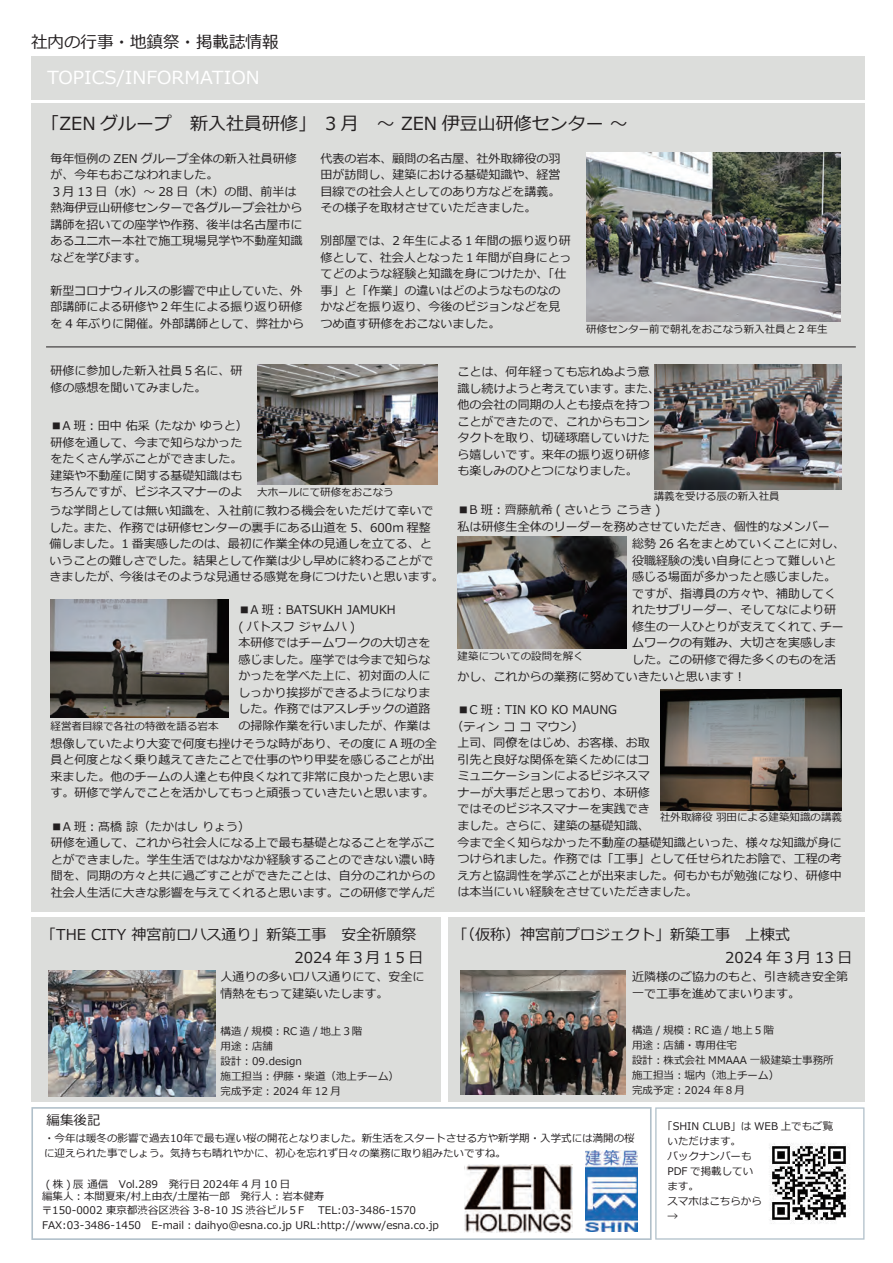
<style>
.page{position:relative;width:893px;height:1263px;background:#fff}
.page>*{position:absolute;margin:0;border:0;box-sizing:border-box;transform-origin:0 0}
.t1{font:18px "Meiryo";color:#231f20}
.t2{font:18px "Meiryo";color:#fff;scale:1.05 1}
.t3{font:16.5px "Meiryo";color:#231f20}
.t4{font:15px/22.8px "Meiryo";color:#231f20}
.t5{font:13.5px "Meiryo";color:#231f20}
.t6{font:12px/16.5px "Meiryo";color:#231f20}
.t7{font:10.5px/15px "Meiryo";color:#231f20}
</style>
<div class="page">
<div style="left:31px;top:56px;width:833px;height:44px;background:#dcdddb"></div>
<svg style="left:31px;top:1107px;width:621px;height:133px"></svg>
<img style="left:465px;top:1164px;width:107px;height:68px">
<img style="left:585px;top:1150px;width:53px;height:81px">
<svg style="left:655px;top:1107px;width:209px;height:132px"></svg>
<div style="left:31px;top:104px;width:833px;height:808px;background:#dcdddb"></div>
<div style="left:31px;top:917px;width:410px;height:185px;background:#dcdddb"></div>
<div style="left:448px;top:917px;width:417px;height:185px;background:#dcdddb"></div>
<img style="left:762px;top:1136px;width:94px;height:94px">
<img style="left:586px;top:152px;width:255px;height:170px">
<img style="left:458px;top:537px;width:168px;height:112px">
<img style="left:257px;top:364px;width:181px;height:121px">
<img style="left:655px;top:364px;width:186px;height:125px">
<img style="left:661px;top:690px;width:180px;height:120px">
<img style="left:51px;top:599px;width:177px;height:119px">
<img style="left:49px;top:971px;width:167px;height:125px">
<img style="left:460px;top:971px;width:165px;height:123px">
<hr style="left:46px;top:346px;width:810px;height:1px;background:#231f20">
<h2 class="t3" style="left:31px;top:31px;width:249px">社内の行事・地鎮祭・掲載誌情報</h2>
<h1 class="t2" style="left:47px;top:65px;width:204px">TOPICS/INFORMATION</h1>
<h1 class="t1" style="left:42px;top:111px;width:588px">「ZEN グループ　新入社員研修」　3 月　～ ZEN 伊豆山研修センター ～</h1>
<p class="t6" style="left:51px;top:151px;width:254px">毎年恒例の ZEN グループ全体の新入社員研修が、今年もおこなわれました。<br>３月 13 日（水）～ 28 日（木）の間、前半は熱海伊豆山研修センターで各グループ会社から講師を招いての座学や作務、後半は名古屋市にあるユニホー本社で施工現場見学や不動産知識などを学びます。</p>
<p class="t6" style="left:51px;top:283px;width:255px">新型コロナウィルスの影響で中止していた、外部講師による研修や２年生による振り返り研修を 4 年ぶりに開催。外部講師として、弊社から</p>
<p class="t6" style="left:320px;top:151px;width:241px;text-align:justify">代表の岩本、顧問の名古屋、社外取締役の羽田が訪問し、建築における基礎知識や、経営目線での社会人としてのあり方などを講義。その様子を取材させていただきました。</p>
<p class="t6" style="left:320px;top:233px;width:253px">別部屋では、2 年生による１年間の振り返り研修として、社会人となった１年間が自身にとってどのような経験と知識を身につけたか、「仕事」と「作業」の違いはどのようなものなのかなどを振り返り、今後のビジョンなどを見つめ直す研修をおこないました。</p>
<p class="t7" style="left:586px;top:322px;width:243px">研修センター前で朝礼をおこなう新入社員と２年生</p>
<p class="t6" style="left:51px;top:363px;width:193px">研修に参加した新入社員５名に、研修の感想を聞いてみました。</p>
<p class="t6" style="left:51px;top:418px;width:199px">■A 班︓田中 佑采 （たなか ゆうと）研修を通して、今まで知らなかったをたくさん学ぶことができました。建築や不動産に関する基礎知識はもちろんですが、ビジネスマナーのよ</p>
<p class="t7" style="left:257px;top:485px;width:138px">大ホールにて研修をおこなう</p>
<p class="t6" style="left:49px;top:503px;width:396px">うな学問としては無い知識を、入社前に教わる機会をいただけて幸いでした。また、作務では研修センターの裏手にある山道を 5、600m 程整備しました。1 番実感したのは、最初に作業全体の見通しを立てる、ということの難しさでした。結果として作業は少し早めに終わることができましたが、今後はそのような見通せる感覚を身につけたいと思います。</p>
<p class="t7" style="left:51px;top:720px;width:169px">経営者目線で各社の特徴を語る岩本</p>
<p class="t6" style="left:239px;top:602px;width:194px">■A 班︓BATSUKH JAMUKH<br>( バトスフ ジャムハ )<br>本研修ではチームワークの大切さを感じました。座学では今まで知らなかったを学べた上に、初対面の人にしっかり挨拶ができるようになりました。作務ではアスレチックの道路の掃除作業を行いましたが、作業は</p>
<p class="t6" style="left:51px;top:736px;width:388px">想像していたより大変で何度も挫けそうな時があり、その度に A 班の全員と何度となく乗り越えてきたことで仕事のやり甲斐を感じることが出来ました。他のチームの人達とも仲良くなれて非常に良かったと思います。研修で学んでことを活かしてもっと頑張っていきたいと思います。</p>
<p class="t6" style="left:51px;top:819px;width:385px">■A 班︓髙橋 諒（たかはし りょう）<br>研修を通して、これから社会人になる上で最も基礎となることを学ぶことができました。学生生活ではなかなか経験することのできない濃い時間を、同期の方々と共に過ごすことができたことは、自分のこれからの社会人生活に大きな影響を与えてくれると思います。この研修で学んだ</p>
<p class="t4" style="left:294px;top:924px;width:131px;text-indent:-253px">「THE CITY 神宮前ロハス通り」新築工事　安全祈願祭<br>2024 年３月１5 日</p>
<p class="t6" style="left:221px;top:969px;width:205px">人通りの多いロハス通りにて、安全に情熱をもって建築いたします。</p>
<p class="t7" style="left:221px;top:1025px;width:180px">構造 / 規模︓RC 造 / 地上３階<br>用途︓店舗<br>設計︓09.design<br>施工担当︓伊藤・柴道（池上チーム）完成予定︓2024 年 12 月</p>
<p class="t6" style="left:458px;top:364px;width:204px">ことは、何年経っても忘れぬよう意識し続けようと考えています。また、他の会社の同期の人とも接点を持つことができたので、これからもコンタクトを取り、切磋琢磨していけたら嬉しいです。来年の振り返り研修も楽しみのひとつになりました。</p>
<p class="t7" style="left:654px;top:490px;width:127px">講義を受ける辰の新入社員</p>
<p class="t6" style="left:458px;top:502px;width:374px">■B 班︓齊藤航希 ( さいとう こうき )<br>私は研修生全体のリーダーを務めさせていただき、個性的なメンバー</p>
<p class="t7" style="left:458px;top:649px;width:127px">建築についての設問を解く</p>
<p class="t6" style="left:632px;top:536px;width:214px">総勢 26 名をまとめていくことに対し、役職経験の浅い自身にとって難しいと感じる場面が多かったと感じました。ですが、指導員の方々や、補助してくれたサブリーダー、そしてなにより研修生の一人ひとりが支えてくれて、チームワークの有難み、大切さを実感しました。この研修で得た多くのものを活</p>
<p class="t6" style="left:458px;top:669px;width:289px">かし、これからの業務に努めていきたいと思います︕</p>
<p class="t6" style="left:458px;top:702px;width:173px">■C 班︓TIN KO KO MAUNG　</p>
<p class="t6" style="left:452px;top:719px;width:134px">（ティン コ コ マウン）</p>
<p class="t6" style="left:458px;top:735px;width:193px">上司、同僚をはじめ、お客様、お取</p>
<p class="t6" style="left:458px;top:752px;width:193px">引先と良好な関係を築くためにはコ</p>
<p class="t6" style="left:458px;top:768px;width:193px">ミュニケーションによるビジネスマ</p>
<p class="t6" style="left:458px;top:785px;width:193px">ナーが大事だと思っており、本研修</p>
<p class="t6" style="left:458px;top:801px;width:193px">ではそのビジネスマナーを実践でき</p>
<p class="t6" style="left:458px;top:818px;width:193px">ました。さらに、建築の基礎知識、</p>
<p class="t7" style="left:660px;top:810px;width:184px">社外取締役 羽田による建築知識の講義</p>
<p class="t6" style="left:458px;top:834px;width:386px;text-align:justify">今まで全く知らなかった不動産の基礎知識といった、様々な知識が身につけられました。作務では「工事」として任せられたお陰で、工程の考え方と協調性を学ぶことが出来ました。何もかもが勉強になり、研修中は本当にいい経験をさせていただきました。</p>
<p class="t4" style="left:725px;top:924px;width:129px;text-indent:-272px">「（仮称）神宮前プロジェクト」新築工事　上棟式<br>2024 年３月 13 日</p>
<p class="t6" style="left:632px;top:969px;width:217px">近隣様のご協力のもと、引き続き安全第一で工事を進めてまいります。</p>
<p class="t7" style="left:632px;top:1023px;width:203px">構造 / 規模︓RC 造 / 地上５階<br>用途︓店舗・専用住宅<br>設計︓株式会社 MMAAA 一級建築士事務所施工担当︓堀内（池上チーム）<br>完成予定︓2024 年８月</p>
<p class="t5" style="left:47px;top:1110px;width:55px">編集後記</p>
<p class="t7" style="left:44px;top:1131px;width:592px">・今年は暖冬の影響で過去10年で最も遅い桜の開花となりました。新生活をスタートさせる方や新学期・入学式には満開の桜に迎えられた事でしょう。気持ちも晴れやかに、初心を忘れず日々の業務に取り組みたいですね。</p>
<p class="t7" style="left:46px;top:1177px;width:257px">( 株 ) 辰 通信　Vol.289　発行日 2024年 4 月 10 日　</p>
<p class="t7" style="left:42px;top:1203px;width:399px">〒150-0002 東京都渋谷区渋谷 3-8-10 JS 渋谷ビル５F 　TEL:03-3486-1570　<br>FAX:03-3486-1450　E-mail︓daihyo@esna.co.jp URL:http://www/esna.co.jp</p>
<p class="t7" style="left:42px;top:1189px;width:284px">編集人︓本間夏来/村上由衣/土屋祐一郎　発行人︓岩本健寿</p>
<p class="t7" style="left:667px;top:1119px;width:167px;text-indent:-5px">「SHIN CLUB」は WEB 上でもご覧いただけます。<br>バックナンバーも<br>PDF で掲載してい<br>ます。<br>スマホはこちらから　<br>→</p>
</div>
